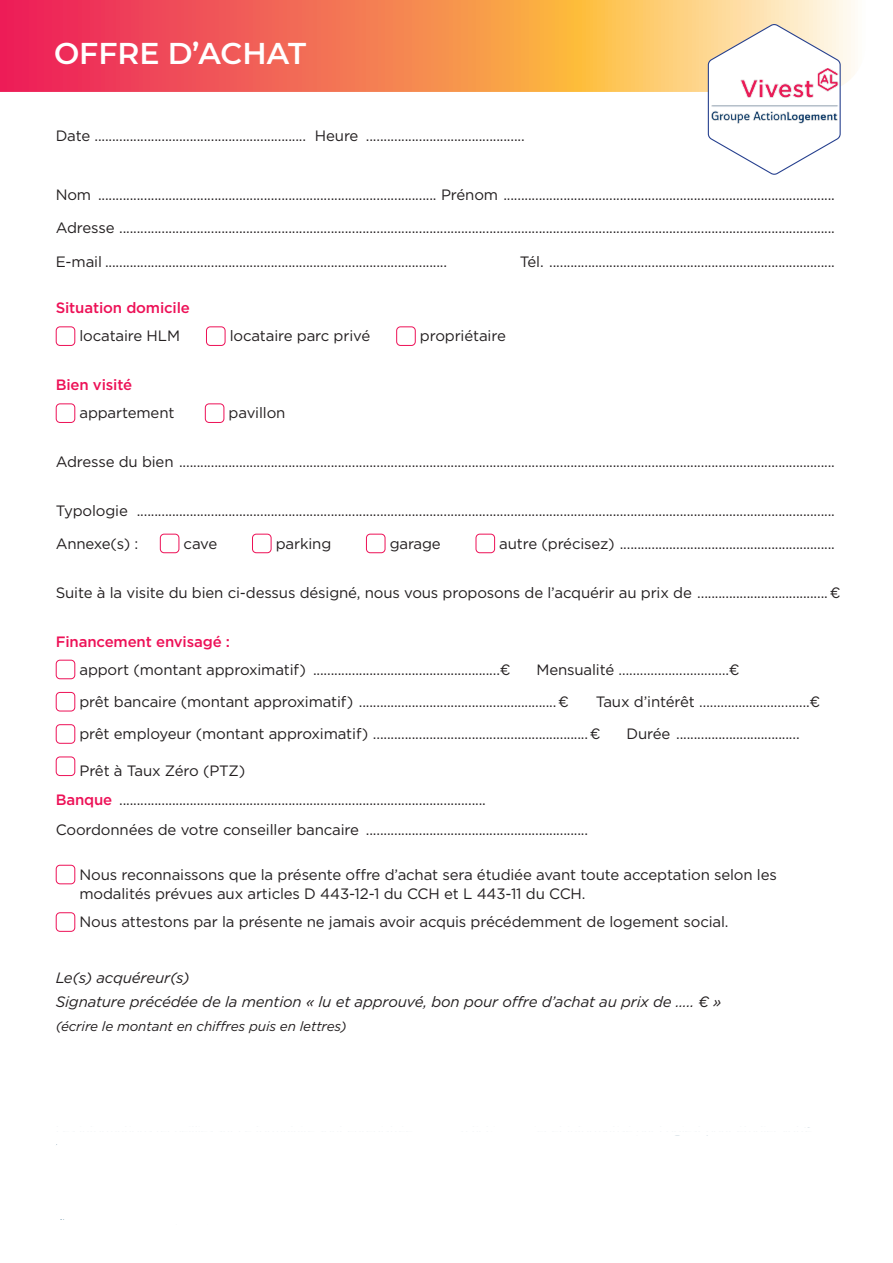
<style>
.page{position:relative;width:893px;height:1263px;background:#fff}
.page>*{position:absolute;margin:0;border:0;box-sizing:border-box;transform-origin:0 0}
.t1{font:600 30px "Montserrat";color:#fff}
.t2{font:15px/19.5px "Gotham";letter-spacing:-.01em;color:#231f20}
.t3{font:italic 15px "Gotham";letter-spacing:-.01em;color:#231f20}
.t4{font:500 15px "Gotham";letter-spacing:-.01em;color:#ed1157}
.t5{font:italic 13.5px "Gotham";letter-spacing:-.01em;color:#231f20}
.s1{font-weight:500;color:#ed1157}
</style>
<div class="page">
<svg style="left:0;top:0;width:855px;height:92px;background:#f5825d"></svg>
<svg style="left:707px;top:23px;width:134px;height:152px"></svg>
<div style="left:56px;top:326px;width:19px;height:20px;border:1px solid #ed1157;border-radius:4px"></div>
<div style="left:206px;top:326px;width:20px;height:20px;border:1px solid #ed1157;border-radius:4px"></div>
<div style="left:396px;top:326px;width:20px;height:20px;border:1px solid #ed1157;border-radius:4px"></div>
<div style="left:56px;top:403px;width:19px;height:20px;border:1px solid #ed1157;border-radius:4px"></div>
<div style="left:205px;top:403px;width:19px;height:20px;border:1px solid #ed1157;border-radius:4px"></div>
<div style="left:160px;top:534px;width:19px;height:19px;border:1px solid #ed1157;border-radius:4px"></div>
<div style="left:252px;top:534px;width:20px;height:19px;border:1px solid #ed1157;border-radius:4px"></div>
<div style="left:366px;top:534px;width:20px;height:19px;border:1px solid #ed1157;border-radius:4px"></div>
<div style="left:475px;top:534px;width:20px;height:19px;border:1px solid #ed1157;border-radius:4px"></div>
<div style="left:56px;top:660px;width:19px;height:19px;border:1px solid #ed1157;border-radius:4px"></div>
<div style="left:56px;top:692px;width:19px;height:19px;border:1px solid #ed1157;border-radius:4px"></div>
<div style="left:56px;top:724px;width:19px;height:20px;border:1px solid #ed1157;border-radius:4px"></div>
<div style="left:56px;top:756px;width:19px;height:20px;border:1px solid #ed1157;border-radius:4px"></div>
<div style="left:56px;top:865px;width:19px;height:19px;border:1px solid #ed1157;border-radius:4px"></div>
<div style="left:56px;top:912px;width:19px;height:20px;border:1px solid #ed1157;border-radius:4px"></div>
<div style="left:715px;top:46px;width:107px;height:107px;background:#fff;border-radius:50%"></div>
<div style="left:730px;top:47px;width:107px;height:107px;background:#fff;border-radius:50%"></div>
<img style="left:710px;top:68px;width:130px;height:59px">
<p class="t1" style="left:54px;top:32px;width:254px">OFFRE D’ACHAT</p>
<p class="t2" style="left:56px;top:125px;width:470px">Date ............................................................ Heure .............................................</p>
<p class="t2" style="left:56px;top:184px;width:781px">Nom ................................................................................................ Prénom ..............................................................................................</p>
<p class="t2" style="left:56px;top:218px;width:781px">Adresse ...........................................................................................................................................................................................................</p>
<p class="t2" style="left:56px;top:252px;width:393px">E-mail .................................................................................................</p>
<p class="t2" style="left:520px;top:252px;width:317px">Tél. .................................................................................</p>
<p class="t4" style="left:56px;top:298px;width:136px">Situation domicile</p>
<p class="t2" style="left:79px;top:326px;width:102px">locataire HLM</p>
<p class="t2" style="left:230px;top:326px;width:142px">locataire parc privé</p>
<p class="t2" style="left:420px;top:326px;width:87px">propriétaire</p>
<p class="t4" style="left:56px;top:375px;width:78px">Bien visité</p>
<p class="t2" style="left:79px;top:403px;width:97px">appartement</p>
<p class="t2" style="left:229px;top:403px;width:58px">pavillon</p>
<p class="t2" style="left:56px;top:452px;width:781px">Adresse du bien ..........................................................................................................................................................................................</p>
<p class="t2" style="left:56px;top:501px;width:781px">Typologie ......................................................................................................................................................................................................</p>
<p class="t2" style="left:56px;top:533px;width:84px">Annexe(s) :</p>
<p class="t2" style="left:184px;top:533px;width:35px">cave</p>
<p class="t2" style="left:276px;top:533px;width:57px">parking</p>
<p class="t2" style="left:390px;top:533px;width:53px">garage</p>
<p class="t2" style="left:499px;top:533px;width:337px">autre (précisez) .............................................................</p>
<p class="t2" style="left:56px;top:582px;width:786px">Suite à la visite du bien ci-dessus désigné, nous vous proposons de l’acquérir au prix de .....................................€</p>
<p class="t4" style="left:56px;top:632px;width:176px">Financement envisagé :</p>
<p class="t2" style="left:79px;top:659px;width:433px">apport (montant approximatif) .....................................................€</p>
<p class="t2" style="left:536px;top:659px;width:205px">Mensualité ………………………….€</p>
<p class="t2" style="left:79px;top:692px;width:491px">prêt bancaire (montant approximatif) ........................................................€</p>
<p class="t2" style="left:596px;top:692px;width:226px">Taux d’intérêt ………………………….€</p>
<p class="t2" style="left:79px;top:724px;width:523px">prêt employeur (montant approximatif) .............................................................€</p>
<p class="t2" style="left:626px;top:724px;width:175px">Durée ...................................</p>
<p class="t2" style="left:79px;top:761px;width:167px">Prêt à Taux Zéro (PTZ)</p>
<p class="t2" style="left:56px;top:790px;width:432px"><span class="s1">Banque</span> ........................................................................................................</p>
<p class="t2" style="left:56px;top:819px;width:534px">Coordonnées de votre conseiller bancaire ...............................................................</p>
<p class="t2" style="left:79px;top:864px;width:699px">Nous reconnaissons que la présente offre d’achat sera étudiée avant toute acceptation selon les modalités prévues aux articles D 443-12-1 du CCH et L 443-11 du CCH.</p>
<p class="t2" style="left:79px;top:912px;width:651px">Nous attestons par la présente ne jamais avoir acquis précédemment de logement social.</p>
<p class="t3" style="left:56px;top:968px;width:135px">Le(s) acquéreur(s)</p>
<p class="t3" style="left:56px;top:992px;width:667px">Signature précédée de la mention « lu et approuvé, bon pour offre d’achat au prix de ….. € »</p>
<p class="t5" style="left:56px;top:1017px;width:293px">(écrire le montant en chiffres puis en lettres)</p>
</div>
